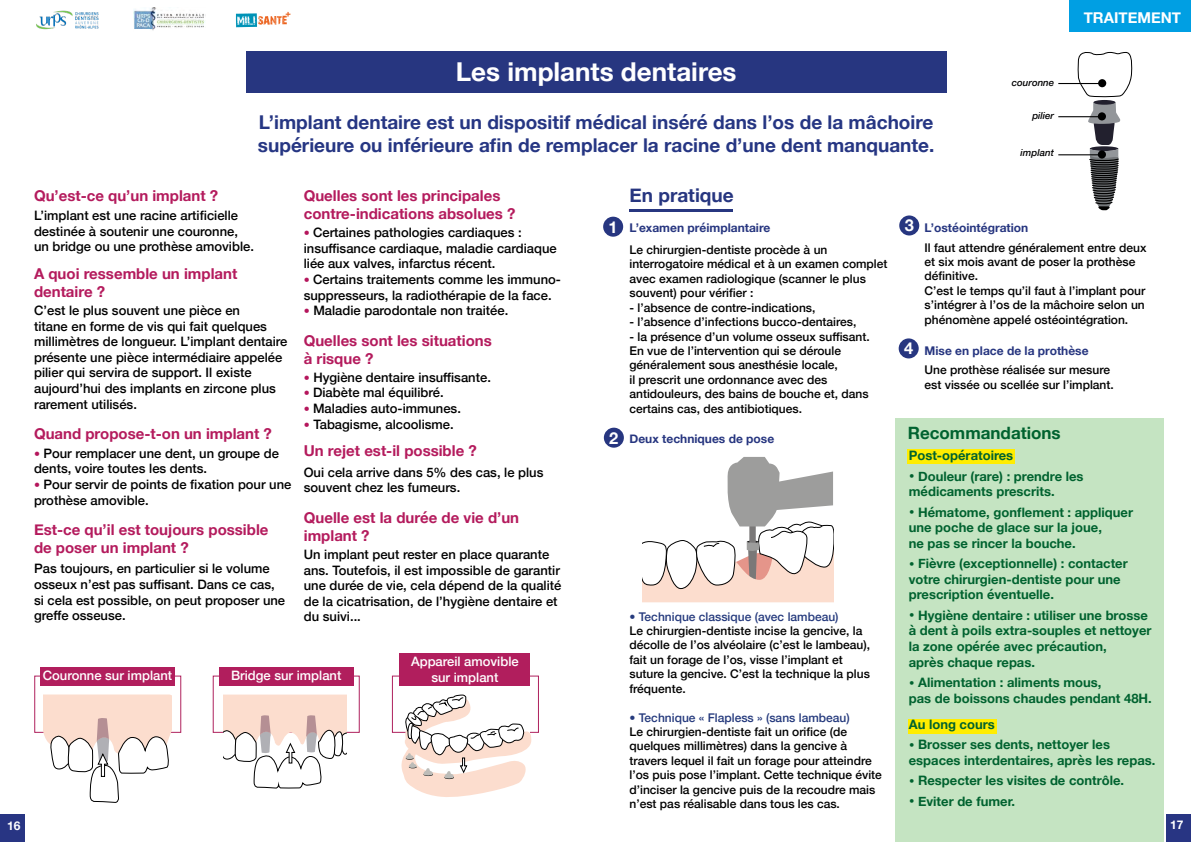
<style>
.page{position:relative;width:1191px;height:842px;background:#fff}
.page>*{position:absolute;margin:0;border:0;box-sizing:border-box;transform-origin:0 0}
.t1{font:700 26px "Helvetica Neue";color:#fff}
.t2{font:700 19px/22.8px "Helvetica Neue";color:#263683}
.t3{font:700 19px "Helvetica Neue";color:#273680}
.t4{font:700 17px "Helvetica Neue";color:#00622f}
.t5{font:700 16.4px "Helvetica Neue";color:#fff}
.t6{font:700 15px/18px "Helvetica Neue";color:#b41b5d}
.t7{font:700 15px "Helvetica Neue";color:#fff}
.t8{font:500 13px/15.6px "Helvetica Neue";color:#000}
.t9{font:700 13px/15.6px "Helvetica Neue";color:#00622f}
.t10{font:500 13px/15.6px "Helvetica Neue";color:#fff;text-align:center}
.t11{font:500 12px/14.4px "Helvetica Neue";color:#000}
.t12{font:700 12px "Helvetica Neue";color:#273680}
.t13{font:500 12px "Helvetica Neue";color:#253a7d}
.t14{font:700 12px "Helvetica Neue";color:#fff}
.t15{font:italic 500 9.7px "Helvetica Neue";color:#020203}
.s1{font-size:12px;color:#b5165c}
.s2{font-size:17px}
</style>
<div class="page">
<div style="left:1166px;top:815px;width:25px;height:27px;background:#283583"></div>
<div style="left:0;top:815px;width:25px;height:27px;background:#283583"></div>
<img style="left:133px;top:7px;width:72px;height:24px">
<img style="left:36px;top:10px;width:63px;height:19px">
<svg style="left:235px;top:11px;width:56px;height:17px"></svg>
<div style="left:392px;top:675px;width:147px;height:58px;border:1px solid #af215d"></div>
<div style="left:213px;top:675px;width:147px;height:58px;border:1px solid #af215d"></div>
<div style="left:34px;top:675px;width:147px;height:58px;border:1px solid #af215d"></div>
<svg style="left:43px;top:694px;width:129px;height:109px"></svg>
<svg style="left:223px;top:694px;width:123px;height:94px"></svg>
<svg style="left:401px;top:695px;width:133px;height:102px"></svg>
<div style="left:40px;top:667px;width:134px;height:19px;background:#b11e5d"></div>
<div style="left:219px;top:667px;width:134px;height:19px;background:#b11e5d"></div>
<div style="left:400px;top:653px;width:130px;height:33px;background:#b11e5d"></div>
<div style="left:895px;top:418px;width:268px;height:424px;background:#c5e4c2"></div>
<div style="left:908px;top:719px;width:89px;height:14px;background:#ffed00"></div>
<div style="left:907px;top:450px;width:107px;height:14px;background:#ffed00"></div>
<div style="left:246px;top:52px;width:700px;height:41px;background:#273680"></div>
<hr style="left:629px;top:209px;width:103px;height:3px;background:#273680">
<div style="left:603px;top:217px;width:20px;height:20px;background:#273680;border-radius:50%"></div>
<div style="left:604px;top:428px;width:20px;height:20px;background:#273680;border-radius:50%"></div>
<div style="left:899px;top:215px;width:20px;height:20px;background:#273680;border-radius:50%"></div>
<div style="left:898px;top:338px;width:20px;height:20px;background:#273680;border-radius:50%"></div>
<svg style="left:1077px;top:51px;width:55px;height:160px"></svg>
<svg style="left:642px;top:457px;width:191px;height:145px"></svg>
<hr style="left:1058px;top:83px;width:43px;height:1px;background:#000">
<div style="left:1098px;top:79px;width:8px;height:8px;background:#000;border-radius:50%"></div>
<hr style="left:1058px;top:116px;width:43px;height:1px;background:#000">
<div style="left:1097px;top:112px;width:9px;height:8px;background:#000;border-radius:50%"></div>
<hr style="left:1058px;top:154px;width:43px;height:1px;background:#000">
<svg style="left:1097px;top:150px;width:9px;height:9px"></svg>
<div style="left:1069px;top:0;width:122px;height:31px;background:#009fe3"></div>
<h1 class="t1" style="left:456px;top:51px;width:282px">Les implants dentaires</h1>
<h2 class="t2" style="left:258px;top:111px;width:678px">L’implant dentaire est un dispositif médical inséré dans l’os de la mâchoire supérieure ou inférieure afin de remplacer la racine d’une dent manquante.</h2>
<p class="t15" style="left:1011px;top:74px;width:44px">couronne</p>
<p class="t15" style="left:1032px;top:107px;width:23px">pilier</p>
<p class="t15" style="left:1020px;top:144px;width:35px">implant</p>
<p class="t7" style="left:1083px;top:6px;width:99px">TRAITEMENT</p>
<p class="t6" style="left:34px;top:187px;width:186px">Qu’est-ce qu’un implant ?</p>
<p class="t8" style="left:34px;top:206px;width:221px">L’implant est une racine artificielle destinée à soutenir une couronne, un bridge ou une prothèse amovible.</p>
<p class="t6" style="left:34px;top:265px;width:205px">A quoi ressemble un implant dentaire ?</p>
<p class="t8" style="left:34px;top:302px;width:255px">C’est le plus souvent une pièce en<br>titane en forme de vis qui fait quelques millimètres de longueur. L’implant dentaire présente une pièce intermédiaire appelée pilier qui servira de support. Il existe aujourd’hui des implants en zircone plus rarement utilisés.</p>
<p class="t6" style="left:34px;top:425px;width:239px">Quand propose-t-on un implant ?</p>
<p class="t8" style="left:34px;top:444px;width:246px"><span class="s1">•</span> Pour remplacer une dent, un groupe de dents, voire toutes les dents.</p>
<p class="t8" style="left:34px;top:476px;width:259px"><span class="s1">•</span> Pour servir de points de fixation pour une prothèse amovible.</p>
<p class="t6" style="left:34px;top:521px;width:236px">Est-ce qu’il est toujours possible de poser un implant ?</p>
<p class="t8" style="left:34px;top:560px;width:252px">Pas toujours, en particulier si le volume osseux n’est pas suffisant. Dans ce cas, si cela est possible, on peut proposer une greffe osseuse.</p>
<p class="t6" style="left:304px;top:187px;width:213px">Quelles sont les principales contre-indications absolues ?</p>
<p class="t8" style="left:304px;top:224px;width:254px"><span class="s1">•</span> Certaines pathologies cardiaques : insuffisance cardiaque, maladie cardiaque liée aux valves, infarctus récent.</p>
<p class="t8" style="left:304px;top:271px;width:259px"><span class="s1">•</span> Certains traitements comme les immuno&shy;suppresseurs, la radiothérapie de la face.</p>
<p class="t8" style="left:304px;top:302px;width:206px"><span class="s1">•</span> Maladie parodontale non traitée.</p>
<p class="t6" style="left:304px;top:332px;width:189px">Quelles sont les situations à risque ?</p>
<p class="t8" style="left:304px;top:368px;width:189px"><span class="s1">•</span> Hygiène dentaire insuffisante.</p>
<p class="t8" style="left:304px;top:384px;width:141px"><span class="s1">•</span> Diabète mal équilibré.</p>
<p class="t8" style="left:304px;top:399px;width:159px"><span class="s1">•</span> Maladies auto-immunes.</p>
<p class="t8" style="left:304px;top:415px;width:151px"><span class="s1">•</span> Tabagisme, alcoolisme.</p>
<p class="t6" style="left:304px;top:442px;width:175px">Un rejet est-il possible ?</p>
<p class="t8" style="left:304px;top:463px;width:241px">Oui cela arrive dans 5% des cas, le plus souvent chez les fumeurs.</p>
<p class="t6" style="left:304px;top:508px;width:217px">Quelle est la durée de vie d’un implant ?</p>
<p class="t8" style="left:304px;top:545px;width:259px">Un implant peut rester en place quarante ans. Toutefois, il est impossible de garantir une durée de vie, cela dépend de la qualité de la cicatrisation, de l’hygiène dentaire et du suivi...</p>
<p class="t10" style="left:43px;top:667px;width:131px">Couronne sur implant</p>
<p class="t10" style="left:231px;top:667px;width:112px">Bridge sur implant</p>
<p class="t10" style="left:411px;top:652px;width:109px">Appareil amovible sur implant</p>
<p class="t5" style="left:608px;top:214px;width:11px">1</p>
<p class="t5" style="left:609px;top:425px;width:11px">2</p>
<h2 class="t3" style="left:629px;top:180px;width:106px">En pratique</h2>
<p class="t12" style="left:629px;top:218px;width:142px">L’examen préimplantaire</p>
<p class="t11" style="left:629px;top:242px;width:259px">Le chirurgien-dentiste procède à un interrogatoire médical et à un examen complet avec examen radiologique (scanner le plus souvent) pour vérifier :</p>
<p class="t11" style="left:629px;top:299px;width:187px">- l’absence de contre-indications,</p>
<p class="t11" style="left:629px;top:314px;width:228px">- l’absence d’infections bucco-dentaires,</p>
<p class="t11" style="left:629px;top:328px;width:242px">- la présence d’un volume osseux suffisant.<br>En vue de l’intervention qui se déroule généralement sous anesthésie locale,<br>il prescrit une ordonnance avec des antidouleurs, des bains de bouche et, dans certains cas, des antibiotiques.</p>
<p class="t12" style="left:629px;top:430px;width:146px">Deux techniques de pose</p>
<p class="t13" style="left:629px;top:607px;width:210px">• Technique classique (avec lambeau)</p>
<p class="t11" style="left:629px;top:623px;width:242px">Le chirurgien-dentiste incise la gencive, la décolle de l’os alvéolaire (c’est le lambeau), fait un forage de l’os, visse l’implant et suture la gencive. C’est la technique la plus fréquente.</p>
<p class="t13" style="left:629px;top:707px;width:222px">• Technique « Flapless » (sans lambeau)</p>
<p class="t11" style="left:629px;top:723px;width:254px">Le chirurgien-dentiste fait un orifice (de quelques millimètres) dans la gencive à travers lequel il fait un forage pour atteindre l’os puis pose l’implant. Cette technique évite d’inciser la gencive puis de la recoudre mais n’est pas réalisable dans tous les cas.</p>
<p class="t5" style="left:904px;top:213px;width:11px">3</p>
<p class="t5" style="left:904px;top:336px;width:11px">4</p>
<p class="t12" style="left:924px;top:218px;width:105px">L’ostéointégration</p>
<p class="t11" style="left:924px;top:239px;width:223px">Il faut attendre généralement entre deux et six mois avant de poser la prothèse définitive.<br>C’est le temps qu’il faut à l’implant pour s’intégrer à l’os de la mâchoire selon un phénomène appelé ostéointégration.</p>
<p class="t12" style="left:924px;top:341px;width:165px">Mise en place de la prothèse</p>
<p class="t11" style="left:924px;top:362px;width:191px;line-height:14.8px">Une prothèse réalisée sur mesure est vissée ou scellée sur l’implant.</p>
<h3 class="t4" style="left:907px;top:420px;width:154px">Recommandations</h3>
<p class="t9" style="left:908px;top:448px;width:106px">Post-opératoires</p>
<p class="t9" style="left:908px;top:468px;width:176px"><span class="s2">•</span> Douleur (rare) : prendre les médicaments prescrits.</p>
<p class="t9" style="left:908px;top:504px;width:226px"><span class="s2">•</span> Hématome, gonflement : appliquer une poche de glace sur la joue,<br>ne pas se rincer la bouche.</p>
<p class="t9" style="left:908px;top:556px;width:220px"><span class="s2">•</span> Fièvre (exceptionnelle) : contacter votre chirurgien-dentiste pour une prescription éventuelle.</p>
<p class="t9" style="left:908px;top:608px;width:244px"><span class="s2">•</span> Hygiène dentaire : utiliser une brosse à dent à poils extra-souples et nettoyer la zone opérée avec précaution,<br>après chaque repas.</p>
<p class="t9" style="left:908px;top:675px;width:244px"><span class="s2">•</span> Alimentation : aliments mous,<br>pas de boissons chaudes pendant 48H.</p>
<p class="t9" style="left:908px;top:717px;width:87px">Au long cours</p>
<p class="t9" style="left:908px;top:737px;width:248px"><span class="s2">•</span> Brosser ses dents, nettoyer les espaces interdentaires, après les repas.</p>
<p class="t9" style="left:908px;top:773px;width:217px"><span class="s2">•</span> Respecter les visites de contrôle.</p>
<p class="t9" style="left:908px;top:794px;width:108px"><span class="s2">•</span> Eviter de fumer.</p>
<p class="t14" style="left:7px;top:816px;width:15px">16</p>
<p class="t14" style="left:1170px;top:816px;width:15px">17</p>
</div>
